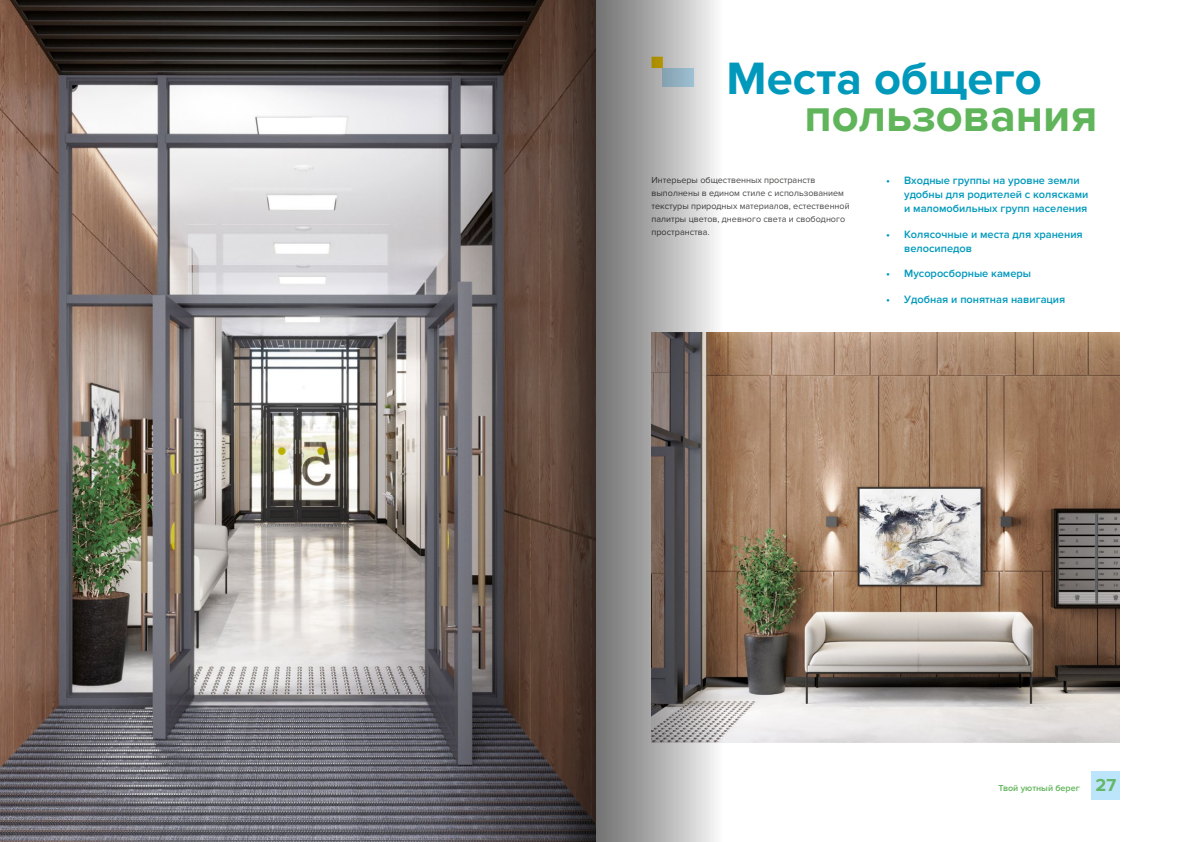
<style>
.page{position:relative;width:1191px;height:842px;background:#fff}
.page>*{position:absolute;margin:0;border:0;box-sizing:border-box;transform-origin:0 0}
.t1{font:700 47px "Proxima Nova";color:#0099bc}
.t2{font:700 47px "Proxima Nova";color:#60b55a}
.t3{font:600 11px/14px "Proxima Nova";color:#0099bc}
.t4{font:9px/13px "Proxima Nova";color:#494948}
.t5{font:600 9px "Proxima Nova";color:#60b55a}
.s1{font-weight:700;font-size:18px;color:#63b769}
</style>
<div class="page">
<img style="left:847px;top:333px;width:272px;height:410px">
<img style="left:0;top:0;width:344px;height:842px">
<div style="left:1091px;top:771px;width:29px;height:28px;background:#bce4fa"></div>
<svg style="left:344px;top:0;width:194px;height:842px"></svg>
<svg style="left:538px;top:0;width:58px;height:842px"></svg>
<svg style="left:596px;top:0;width:251px;height:842px"></svg>
<h1 class="t1" style="left:726px;top:51px;width:317px">Места общего</h1>
<h1 class="t2" style="left:804px;top:88px;width:294px">пользования</h1>
<p class="t4" style="left:651px;top:174px;width:200px">Интерьеры общественных пространств выполнены в едином стиле с использованием текстуры природных материалов, естественной палитры цветов, дневного света и свободного пространства.</p>
<p class="t3" style="left:904px;top:174px;width:186px;text-indent:-18px">• Входные группы на уровне земли удобны для родителей с колясками и маломобильных групп населения</p>
<p class="t3" style="left:904px;top:227px;width:180px;text-indent:-18px">• Колясочные и места для хранения велосипедов</p>
<p class="t3" style="left:886px;top:267px;width:146px">• Мусоросборные камеры</p>
<p class="t3" style="left:886px;top:292px;width:181px">• Удобная и понятная навигация</p>
<p class="t5" style="left:998px;top:783px;width:119px">Твой уютный берег <span class="s1">27</span></p>
</div>
